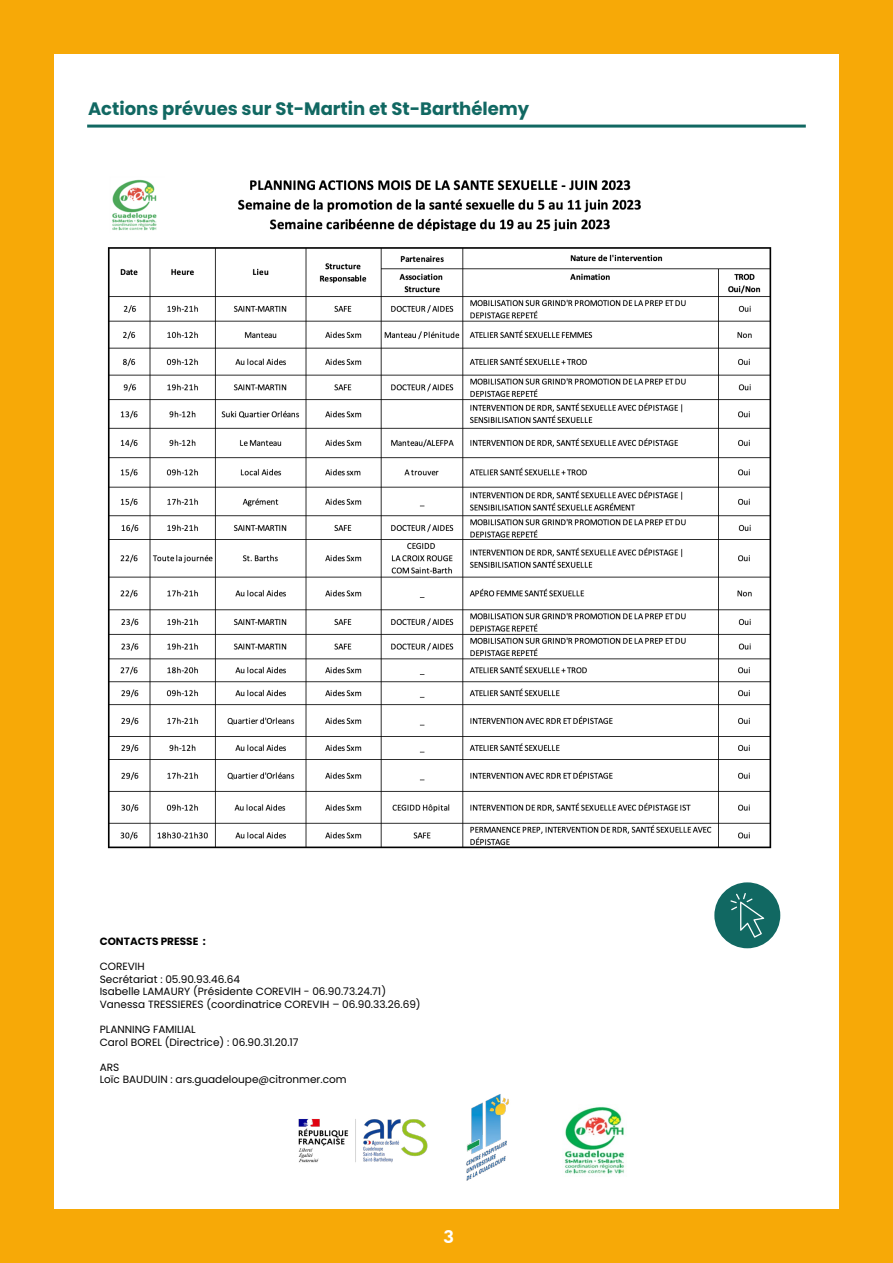
<style>
.page{position:relative;width:893px;height:1263px;background:#f7a907}
.page>*{position:absolute;margin:0;border:0;box-sizing:border-box;transform-origin:0 0}
.t1{font:700 18px "Poppins";color:#116862}
.t2{font:800 18px "Futura BT";color:#fff}
.t3{font:10.5px/12.6px "Poppins";color:#000}
.t4{font:700 10.5px "Poppins";color:#000}
</style>
<div class="page">
<div style="left:54px;top:54px;width:785px;height:1155px;background:#fff"></div>
<hr style="left:87px;top:125px;width:719px;height:3px;background:#116862">
<img style="left:298px;top:1119px;width:130px;height:44px">
<img style="left:466px;top:1094px;width:43px;height:87px">
<img style="left:564px;top:1106px;width:61px;height:68px">
<div style="left:714px;top:882px;width:66px;height:66px;background:#116862;border-radius:50%"></div>
<svg style="left:730px;top:893px;width:34px;height:45px"></svg>
<img style="left:107px;top:179px;width:665px;height:670px">
<h1 class="t1" style="left:88px;top:98px;width:443px">Actions prévues sur St-Martin et St-Barthélemy</h1>
<p class="t4" style="left:100px;top:935px;width:108px">CONTACTS PRESSE :</p>
<p class="t3" style="left:100px;top:960px;width:322px">COREVIH<br>Secrétariat : 05.90.93.46.64<br>Isabelle LAMAURY (Présidente COREVIH - 06.90.73.24.71)<br>Vanessa TRESSIERES (coordinatrice COREVIH – 06.90.33.26.69)</p>
<p class="t3" style="left:100px;top:1023px;width:200px">PLANNING FAMILIAL<br>Carol BOREL (Directrice) : 06.90.31.20.17</p>
<p class="t3" style="left:100px;top:1061px;width:248px">ARS<br>Loïc BAUDUIN : ars.guadeloupe@citronmer.com</p>
<h1 class="t2" style="left:443px;top:1225px;width:13px">3</h1>
</div>
